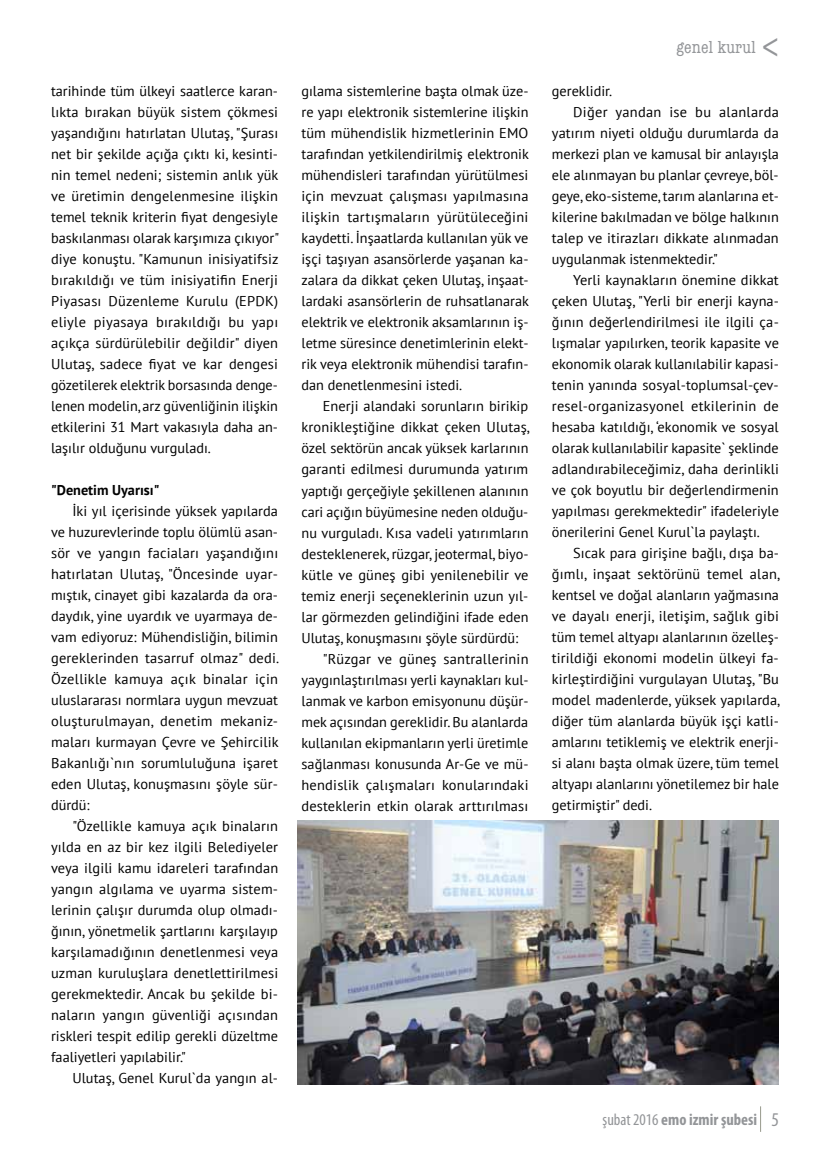
<style>
.page{position:relative;width:830px;height:1170px;background:#fff}
.page>*{position:absolute;margin:0;border:0;box-sizing:border-box;transform-origin:0 0}
.t1{font:condensed 18px "American Typewriter";letter-spacing:.01em;color:#939598}
.t2{font:700 condensed 16.5px "Myriad Pro";color:#939598}
.t3{font:14.25px/21px "PT Sans";color:#000;text-align:justify}
.t4{font:14.25px "PT Sans";letter-spacing:.02em;color:#000}
.t5{font:700 14.25px "PT Sans";color:#000}
.s1{font-weight:400}
.s2{font-weight:400;font-size:19.5px}
</style>
<div class="page">
<img style="left:298px;top:820px;width:480px;height:264px">
<p class="t3" style="left:51px;top:80px;width:229px">tarihinde tüm ülkeyi saatlerce karan&shy;lıkta bırakan büyük sistem çökmesi yaşandığını hatırlatan Ulutaş, "Şurası net bir şekilde açığa çıktı ki, kesinti&shy;nin temel nedeni; sistemin anlık yük ve üretimin dengelenmesine ilişkin temel teknik kriterin fiyat dengesiyle baskılanması olarak karşımıza çıkıyor" diye konuştu. "Kamunun inisiyatifsiz bırakıldığı ve tüm inisiyatifin Enerji Piyasası Düzenleme Kurulu (EPDK) eliyle piyasaya bırakıldığı bu yapı açıkça sürdürülebilir değildir" diyen Ulutaş, sadece fiyat ve kar dengesi gözetilerek elektrik borsasında denge&shy;lenen modelin, arz güvenliğinin ilişkin etkilerini 31 Mart vakasıyla daha an&shy;laşılır olduğunu vurguladı.</p>
<p class="t5" style="left:51px;top:480px;width:110px">"Denetim Uyarısı"</p>
<p class="t3" style="left:51px;top:500px;width:229px;text-indent:21px">İki yıl içerisinde yüksek yapılarda ve huzurevlerinde toplu ölümlü asan&shy;sör ve yangın faciaları yaşandığını hatırlatan Ulutaş, "Öncesinde uyar&shy;mıştık, cinayet gibi kazalarda da ora&shy;daydık, yine uyardık ve uyarmaya de&shy;vam ediyoruz: Mühendisliğin, bilimin gereklerinden tasarruf olmaz" dedi.<br>Özellikle kamuya açık binalar için uluslararası normlara uygun mevzuat oluşturulmayan, denetim mekaniz&shy;maları kurmayan Çevre ve Şehircilik Bakanlığı`nın sorumluluğuna işaret eden Ulutaş, konuşmasını şöyle sür&shy;dürdü:</p>
<p class="t3" style="left:51px;top:815px;width:228px;text-indent:21px">"Özellikle kamuya açık binaların yılda en az bir kez ilgili Belediyeler veya ilgili kamu idareleri tarafından yangın algılama ve uyarma sistem&shy;lerinin çalışır durumda olup olmadı&shy;ğının, yönetmelik şartlarını karşılayıp karşılamadığının denetlenmesi veya uzman kuruluşlara denetlettirilmesi gerekmektedir. Ancak bu şekilde bi&shy;naların yangın güvenliği açısından riskleri tespit edilip gerekli düzeltme faaliyetleri yapılabilir."</p>
<p class="t3" style="left:72px;top:1067px;width:207px">Ulutaş, Genel Kurul`da yangın al-</p>
<p class="t3" style="left:301px;top:80px;width:229px">gılama sistemlerine başta olmak üze&shy;re yapı elektronik sistemlerine ilişkin tüm mühendislik hizmetlerinin EMO tarafından yetkilendirilmiş elektronik mühendisleri tarafından yürütülmesi için mevzuat çalışması yapılmasına ilişkin tartışmaların yürütüleceğini kaydetti. İnşaatlarda kullanılan yük ve işçi taşıyan asansörlerde yaşanan ka&shy;zalara da dikkat çeken Ulutaş, inşaat&shy;lardaki asansörlerin de ruhsatlanarak elektrik ve elektronik aksamlarının iş&shy;letme süresince denetimlerinin elekt&shy;rik veya elektronik mühendisi tarafın&shy;dan denetlenmesini istedi.</p>
<p class="t3" style="left:322px;top:395px;width:207px">Enerji alandaki sorunların birikip</p>
<p class="t3" style="left:301px;top:416px;width:230px">kronikleştiğine dikkat çeken Ulutaş,</p>
<p class="t3" style="left:301px;top:437px;width:228px">özel sektörün ancak yüksek karlarının</p>
<p class="t3" style="left:301px;top:458px;width:228px">garanti edilmesi durumunda yatırım</p>
<p class="t3" style="left:301px;top:479px;width:228px">yaptığı gerçeğiyle şekillenen alanının</p>
<p class="t3" style="left:301px;top:500px;width:228px">cari açığın büyümesine neden olduğu-</p>
<p class="t3" style="left:301px;top:521px;width:228px">nu vurguladı. Kısa vadeli yatırımların</p>
<p class="t3" style="left:301px;top:542px;width:228px">desteklenerek, rüzgar, jeotermal, biyo-</p>
<p class="t3" style="left:301px;top:563px;width:228px">kütle ve güneş gibi yenilenebilir ve</p>
<p class="t3" style="left:301px;top:584px;width:228px">temiz enerji seçeneklerinin uzun yıl-</p>
<p class="t3" style="left:301px;top:605px;width:228px">lar görmezden gelindiğini ifade eden</p>
<p class="t3" style="left:301px;top:626px;width:218px">Ulutaş, konuşmasını şöyle sürdürdü:</p>
<p class="t3" style="left:322px;top:647px;width:207px">"Rüzgar ve güneş santrallerinin</p>
<p class="t3" style="left:301px;top:668px;width:228px">yaygınlaştırılması yerli kaynakları kul-</p>
<p class="t3" style="left:301px;top:689px;width:228px">lanmak ve karbon emisyonunu düşür-</p>
<p class="t3" style="left:301px;top:710px;width:228px">mek açısından gereklidir. Bu alanlarda</p>
<p class="t3" style="left:301px;top:731px;width:228px">kullanılan ekipmanların yerli üretimle</p>
<p class="t3" style="left:301px;top:752px;width:228px">sağlanması konusunda Ar-Ge ve mü-</p>
<p class="t3" style="left:301px;top:773px;width:228px">hendislik çalışmaları konularındaki</p>
<p class="t3" style="left:301px;top:794px;width:228px">desteklerin etkin olarak arttırılması</p>
<p class="t1" style="left:676px;top:33px;width:81px">genel kurul</p>
<p class="t3" style="left:551px;top:80px;width:62px">gereklidir.</p>
<p class="t4" style="left:573px;top:103px;width:207px">Diğer yandan ise bu alanlarda</p>
<p class="t3" style="left:551px;top:122px;width:228px">yatırım niyeti olduğu durumlarda da</p>
<p class="t3" style="left:551px;top:143px;width:228px">merkezi plan ve kamusal bir anlayışla</p>
<p class="t3" style="left:551px;top:164px;width:228px">ele alınmayan bu planlar çevreye, böl-</p>
<p class="t3" style="left:551px;top:185px;width:228px">geye, eko-sisteme, tarım alanlarına et-</p>
<p class="t3" style="left:551px;top:206px;width:228px">kilerine bakılmadan ve bölge halkının</p>
<p class="t3" style="left:551px;top:227px;width:228px">talep ve itirazları dikkate alınmadan</p>
<p class="t3" style="left:551px;top:248px;width:167px">uygulanmak istenmektedir."</p>
<p class="t3" style="left:573px;top:269px;width:207px">Yerli kaynakların önemine dikkat</p>
<p class="t3" style="left:551px;top:290px;width:228px">çeken Ulutaş, "Yerli bir enerji kayna-</p>
<p class="t3" style="left:551px;top:311px;width:228px">ğının değerlendirilmesi ile ilgili ça-</p>
<p class="t3" style="left:551px;top:332px;width:228px">lışmalar yapılırken, teorik kapasite ve</p>
<p class="t3" style="left:551px;top:353px;width:228px">ekonomik olarak kullanılabilir kapasi-</p>
<p class="t3" style="left:551px;top:374px;width:228px">tenin yanında sosyal-toplumsal-çev-</p>
<p class="t3" style="left:551px;top:395px;width:228px">resel-organizasyonel etkilerinin de</p>
<p class="t3" style="left:551px;top:416px;width:228px">hesaba katıldığı, ‘ekonomik ve sosyal</p>
<p class="t3" style="left:551px;top:437px;width:228px">olarak kullanılabilir kapasite` şeklinde</p>
<p class="t3" style="left:551px;top:458px;width:228px">adlandırabileceğimiz, daha derinlikli</p>
<p class="t3" style="left:551px;top:479px;width:228px">ve çok boyutlu bir değerlendirmenin</p>
<p class="t3" style="left:551px;top:500px;width:228px">yapılması gerekmektedir" ifadeleriyle</p>
<p class="t3" style="left:551px;top:521px;width:209px">önerilerini Genel Kurul`la paylaştı.</p>
<p class="t3" style="left:573px;top:542px;width:207px">Sıcak para girişine bağlı, dışa ba-</p>
<p class="t3" style="left:551px;top:563px;width:229px">ğımlı, inşaat sektörünü temel alan,</p>
<p class="t3" style="left:551px;top:584px;width:228px">kentsel ve doğal alanların yağmasına</p>
<p class="t3" style="left:551px;top:605px;width:228px">ve dayalı enerji, iletişim, sağlık gibi</p>
<p class="t3" style="left:551px;top:626px;width:228px">tüm temel altyapı alanlarının özelleş-</p>
<p class="t3" style="left:551px;top:647px;width:228px">tirildiği ekonomi modelin ülkeyi fa-</p>
<p class="t3" style="left:551px;top:668px;width:228px">kirleştirdiğini vurgulayan Ulutaş, "Bu</p>
<p class="t3" style="left:551px;top:689px;width:229px">model madenlerde, yüksek yapılarda,</p>
<p class="t3" style="left:551px;top:710px;width:228px">diğer tüm alanlarda büyük işçi katli-</p>
<p class="t3" style="left:551px;top:731px;width:228px">amlarını tetiklemiş ve elektrik enerji-</p>
<p class="t3" style="left:551px;top:752px;width:228px">si alanı başta olmak üzere, tüm temel</p>
<p class="t3" style="left:551px;top:773px;width:228px">altyapı alanlarını yönetilemez bir hale</p>
<p class="t3" style="left:551px;top:794px;width:102px">getirmiştir" dedi.</p>
<p class="t2" style="left:602px;top:1109px;width:178px"><span class="s1">şubat 2016</span> emo izmir şubesi <span class="s2">5</span></p>
</div>
